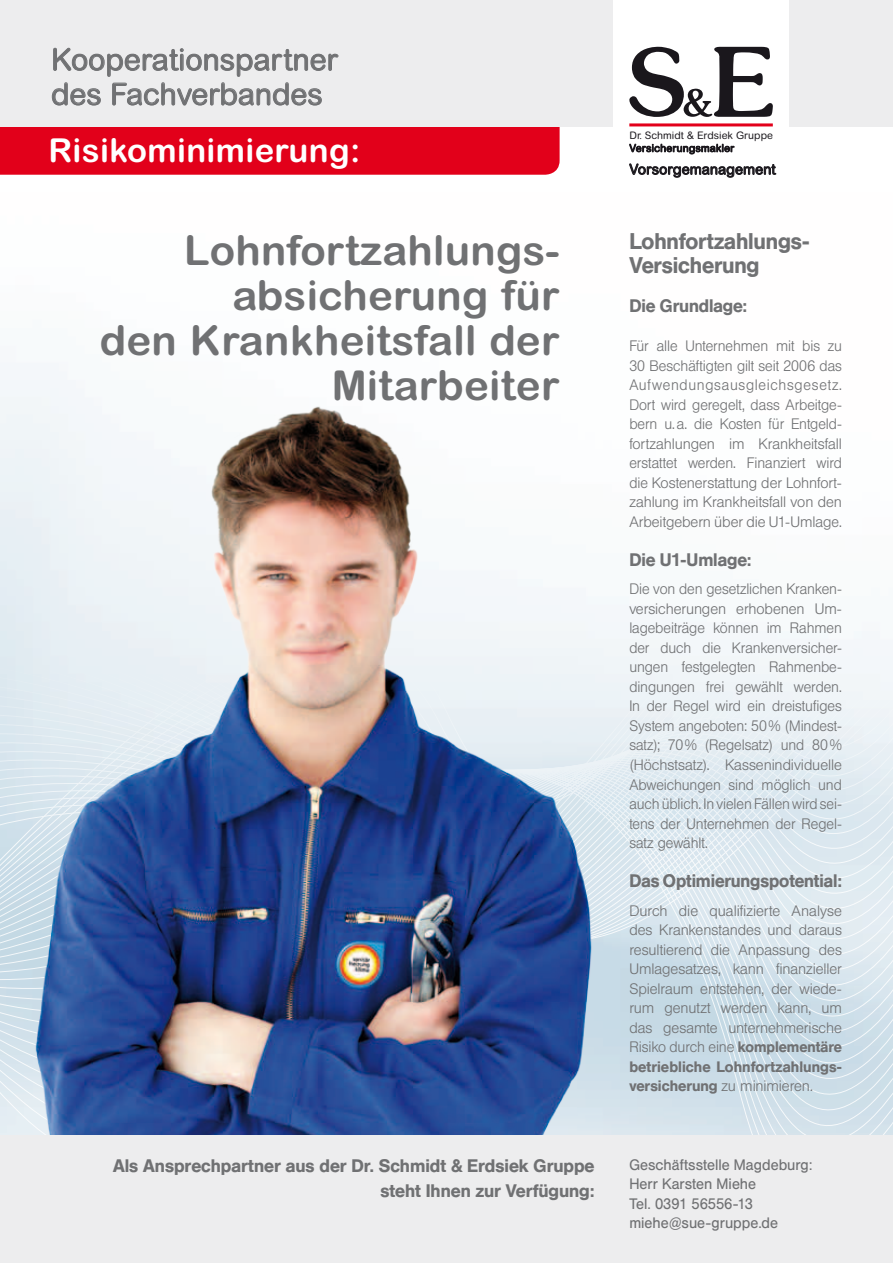
<style>
.page{position:relative;width:893px;height:1263px;background:#fff}
.page>*{position:absolute;margin:0;border:0;box-sizing:border-box;transform-origin:0 0}
.t1{font:700 41.25px/45px "Arial Rounded MT";letter-spacing:.005em;color:#707173;text-align:right}
.t2{font:700 33px "Arial Rounded MT";letter-spacing:.01em;color:#fff}
.t3{font:30px/34.5px "Arial Rounded MT";color:#707173}
.t4{font:500 22.5px/24px "Helvetica BQ";letter-spacing:-.005em;color:#707173}
.t5{font:500 18px/25.5px "Helvetica BQ";color:#707173;text-align:right}
.t6{font:300 15px/19.5px "Helvetica BQ";letter-spacing:-.005em;color:#707173;text-align:justify}
.t7{font:15px/19.5px "Helvetica BQ";color:#707173}
.t8{font:14.25px "Arial Rounded MT";letter-spacing:.005em;color:#1a171c}
.t9{font:10.35px/12.3px "Arial Rounded MT";letter-spacing:.005em;color:#1a171c}
.s1{font-weight:500}
</style>
<div class="page">
<svg style="left:612px;top:173px;width:281px;height:962px"></svg>
<div style="left:0;top:126px;width:560px;height:49px;background:#e2001a"></div>
<svg style="left:629px;top:47px;width:144px;height:70px"></svg>
<hr style="left:629px;top:123px;width:144px;height:3px;background:#e2001a">
<svg style="left:629px;top:144px;width:106px;height:10px"></svg>
<svg style="left:629px;top:163px;width:147px;height:15px"></svg>
<div style="left:0;top:0;width:612px;height:126px;background:#ededee"></div>
<div style="left:789px;top:0;width:104px;height:126px;background:#ededee"></div>
<img style="left:0;top:363px;width:612px;height:772px">
<div style="left:0;top:1135px;width:893px;height:128px;background:#ededee"></div>
<svg style="left:52px;top:47px;width:287px;height:59px"></svg>
<h3 class="t3" style="left:51px;top:42px;width:288px">Kooperationspartner des Fachverbandes</h3>
<h2 class="t2" style="left:48px;top:131px;width:313px">Risikominimierung:</h2>
<p class="t9" style="left:629px;top:130px;width:145px">Dr. Schmidt &amp; Erdsiek Gruppe<br>Versicherungsmakler</p>
<p class="t8" style="left:629px;top:161px;width:148px">Vorsorgemanagement</p>
<h1 class="t1" style="left:100px;top:228px;width:461px">Lohnfortzahlungs&shy;absicherung für<br>den Krankheitsfall der<br>Mitarbeiter</h1>
<h3 class="t4" style="left:629px;top:230px;width:182px">Lohnfortzahlungs-<br>Versicherung</h3>
<p class="t5" style="left:629px;top:294px;width:119px">Die Grundlage:</p>
<p class="t6" style="left:629px;top:337px;width:214px">Für alle Unternehmen mit bis zu 30 Beschäftigten gilt seit 2006 das Aufwendungsausgleichsgesetz.<br>Dort wird geregelt, dass Arbeitge&shy;bern u.a. die Kosten für Entgeld&shy;fortzahlungen im Krankheitsfall erstattet werden. Finanziert wird die Kostenerstattung der Lohnfort&shy;zahlung im Krankheitsfall von den Arbeitgebern über die U1-Umlage.</p>
<p class="t5" style="left:629px;top:547px;width:123px">Die U1-Umlage:</p>
<p class="t6" style="left:629px;top:580px;width:214px">Die von den gesetzlichen Kranken&shy;versicherungen erhobenen Um&shy;lagebeiträge können im Rahmen der duch die Krankenversicher&shy;ungen festgelegten Rahmenbe&shy;dingungen frei gewählt werden.<br>In der Regel wird ein dreistufiges System angeboten: 50% (Mindest&shy;satz); 70% (Regelsatz) und 80% (Höchstsatz). Kassenindividuelle Abweichungen sind möglich und auch üblich. In vielen Fällen wird sei&shy;tens der Unternehmen der Regel&shy;satz gewählt.</p>
<p class="t5" style="left:629px;top:868px;width:214px">Das Optimierungspotential:</p>
<p class="t6" style="left:629px;top:901px;width:214px">Durch die qualifizierte Analyse des Krankenstandes und daraus resultierend die Anpassung des Umlagesatzes, kann finanzieller Spielraum entstehen, der wiede&shy;rum genutzt werden kann, um das gesamte unternehmerische Risiko durch eine <span class="s1">komplementäre betriebliche Lohnfortzahlungs&shy;versicherung</span> zu minimieren.</p>
<p class="t5" style="left:113px;top:1153px;width:483px">Als Ansprechpartner aus der Dr. Schmidt &amp; Erdsiek Gruppe steht Ihnen zur Verfügung:</p>
<p class="t7" style="left:629px;top:1155px;width:185px">Geschäftsstelle Magdeburg:<br>Herr Karsten Miehe<br>Tel. 0391 56556-13 miehe@sue-gruppe.de</p>
</div>
